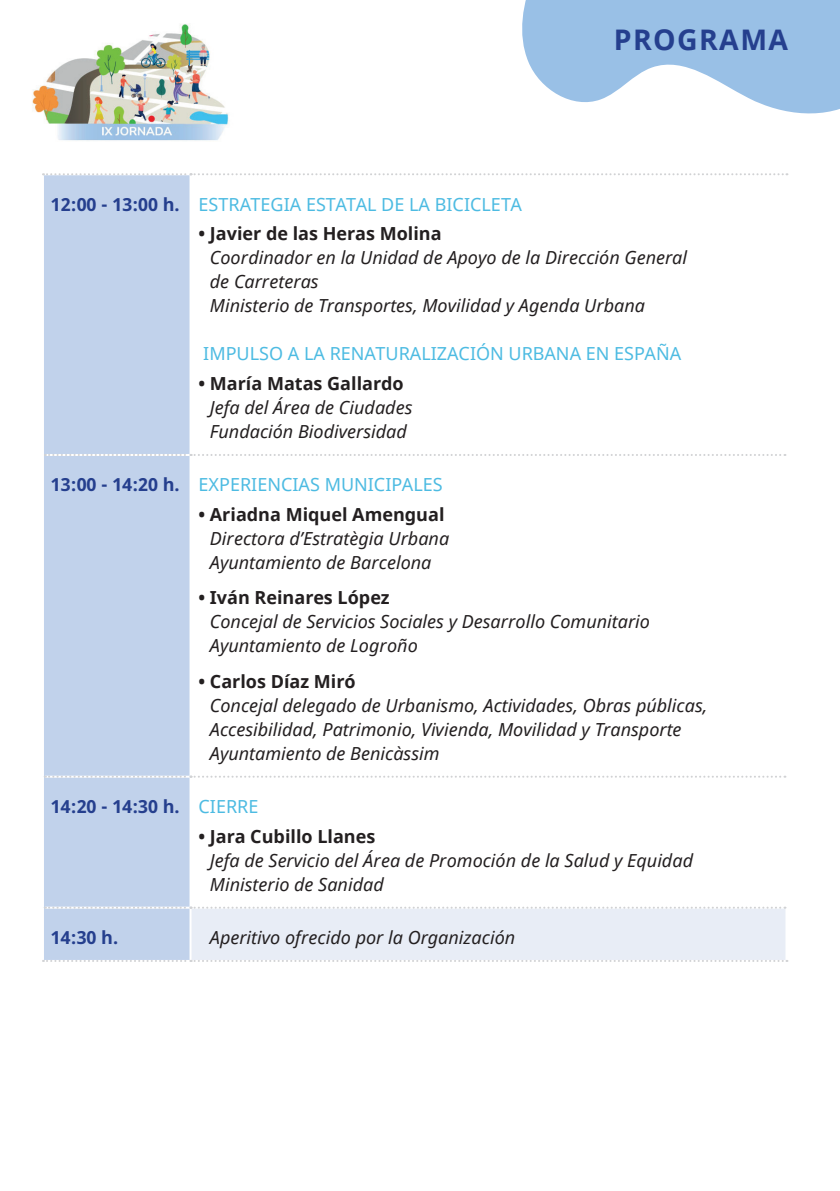
<style>
.page{position:relative;width:840px;height:1191px;background:#fff}
.page>*{position:absolute;margin:0;border:0;box-sizing:border-box;transform-origin:0 0}
.t1{font:700 28.4px "Noto Sans";letter-spacing:.05em;color:#253f8e}
.t2{font:italic 18px/24px "Noto Sans";color:#231f20}
.t3{font:18px "Noto Sans";color:#4dbbe2}
.t4{font:700 18px "Noto Sans";color:#231f20}
.t5{font:700 18px "Noto Sans";color:#253f8e}
.s1{font-weight:700;color:#253f8e}
.s2{font-weight:400;color:#4dbbe2}
</style>
<div class="page">
<div style="left:44px;top:175px;width:145px;height:785px;background:#c1d2eb"></div>
<div style="left:190px;top:907px;width:596px;height:54px;background:#e8edf6"></div>
<hr style="left:189px;top:908px;width:2px;height:52px;background:#fff">
<hr style="left:785px;top:907px;width:2px;height:53px;background:#fff">
<svg style="left:43px;top:173px;width:744px;height:2px"></svg>
<svg style="left:45px;top:454px;width:740px;height:2px"></svg>
<svg style="left:45px;top:775px;width:740px;height:2px"></svg>
<svg style="left:45px;top:906px;width:740px;height:2px"></svg>
<svg style="left:43px;top:960px;width:744px;height:2px"></svg>
<svg style="left:522px;top:0;width:317px;height:114px"></svg>
<img style="left:32px;top:24px;width:197px;height:117px">
<h1 class="t1" style="left:613px;top:20px;width:176px">PROGRAMA</h1>
<p class="t3" style="left:51px;top:192px;width:472px"><span class="s1">12:00 - 13:00 h.</span> ESTRATEGIA ESTATAL DE LA BICICLETA</p>
<p class="t4" style="left:198px;top:221px;width:244px">• Javier de las Heras Molina</p>
<p class="t2" style="left:210px;top:245px;width:478px">Coordinador en la Unidad de Apoyo de la Dirección General de Carreteras<br>Ministerio de Transportes, Movilidad y Agenda Urbana</p>
<p class="t3" style="left:203px;top:341px;width:479px">IMPULSO A LA RENATURALIZACIÓN URBANA EN ESPAÑA</p>
<p class="t4" style="left:198px;top:371px;width:206px">• María Matas Gallardo</p>
<p class="t2" style="left:210px;top:395px;width:204px">Jefa del Área de Ciudades<br>Fundación Biodiversidad</p>
<p class="t3" style="left:51px;top:472px;width:393px"><span class="s1">13:00 - 14:20 h.</span> EXPERIENCIAS MUNICIPALES</p>
<p class="t4" style="left:198px;top:501px;width:247px">• Ariadna Miquel Amengual</p>
<p class="t2" style="left:210px;top:526px;width:241px">Directora d’Estratègia Urbana<br>Ayuntamiento de Barcelona</p>
<p class="t4" style="left:198px;top:585px;width:192px">• Iván Reinares López</p>
<p class="t2" style="left:210px;top:609px;width:441px">Concejal de Servicios Sociales y Desarrollo Comunitario<br>Ayuntamiento de Logroño</p>
<p class="t4" style="left:198px;top:668px;width:158px">• Carlos Díaz Miró</p>
<p class="t2" style="left:210px;top:692px;width:498px">Concejal delegado de Urbanismo, Actividades, Obras públicas,<br>Accesibilidad, Patrimonio, Vivienda, Movilidad y Transporte<br>Ayuntamiento de Benicàssim</p>
<p class="t5" style="left:51px;top:793px;width:209px">14:20 - 14:30 h. <span class="s2">CIERRE</span></p>
<p class="t4" style="left:198px;top:823px;width:178px">• Jara Cubillo Llanes</p>
<p class="t2" style="left:210px;top:847px;width:484px">Jefa de Servicio del Área de Promoción de la Salud y Equidad<br>Ministerio de Sanidad</p>
<p class="t5" style="left:51px;top:924px;width:69px">14:30 h.</p>
<p class="t2" style="left:210px;top:925px;width:307px">Aperitivo ofrecido por la Organización</p>
</div>
